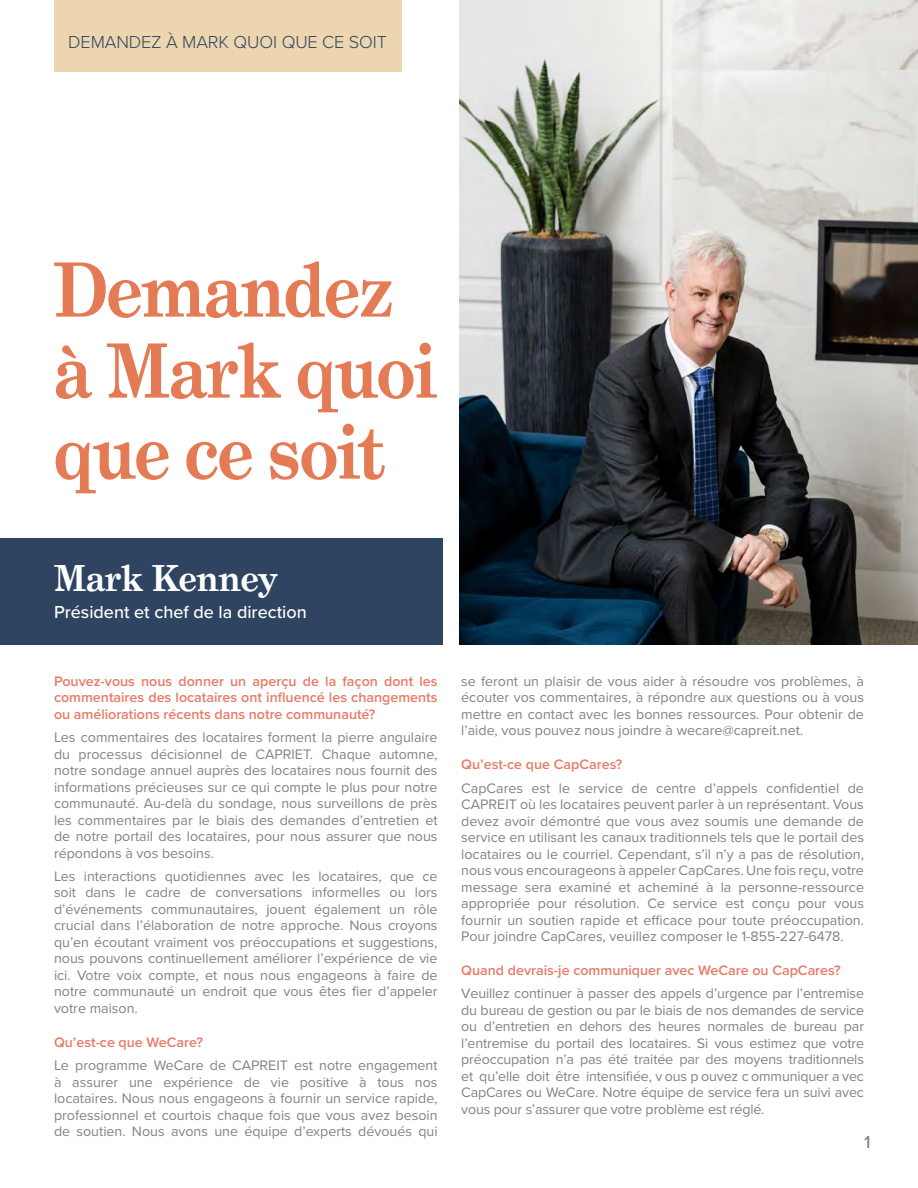
<style>
.page{position:relative;width:918px;height:1188px;background:#fff}
.page>*{position:absolute;margin:0;border:0;box-sizing:border-box;transform-origin:0 0}
.t1{font:700 75px/81px "Grad";letter-spacing:-.01em;color:#e57b54;scale:.95 1}
.t2{font:700 36px "Grad";color:#fff}
.t3{font:500 18px "Proxima Nova";color:#fff}
.t4{font:300 18px "Proxima Nova";letter-spacing:-.005em;color:#2e4461}
.t5{font:500 18px "Proxima Nova";color:#818285}
.t6{font:14.25px/16.5px "Proxima Nova";color:#818285;text-align:justify}
.t7{font:600 14.25px/16.5px "Proxima Nova";color:#e77b66;text-align:justify}
.s1{font-weight:600;color:#e77b66}
</style>
<div class="page">
<img style="left:459px;top:0;width:459px;height:645px">
<div style="left:0;top:538px;width:443px;height:107px;background:#2e4461"></div>
<div style="left:54px;top:0;width:347px;height:71px;background:#ecd5af"></div>
<p class="t4" style="left:68px;top:28px;width:320px">DEMANDEZ À MARK QUOI QUE CE SOIT</p>
<p class="t1" style="left:54px;top:250px;width:404px">Demandez à Mark quoi que ce soit</p>
<p class="t2" style="left:54px;top:556px;width:224px">Mark Kenney</p>
<p class="t3" style="left:54px;top:599px;width:254px">Président et chef de la direction</p>
<p class="t7" style="left:54px;top:672px;width:385px">Pouvez-vous nous donner un aperçu de la façon dont les commentaires des locataires ont influencé les changements ou améliorations récents dans notre communauté?</p>
<p class="t6" style="left:54px;top:729px;width:385px">Les commentaires des locataires forment la pierre angulaire du processus décisionnel de CAPRIET. Chaque automne, notre sondage annuel auprès des locataires nous fournit des informations précieuses sur ce qui compte le plus pour notre communauté. Au-delà du sondage, nous surveillons de près les commentaires par le biais des demandes d’entretien et de notre portail des locataires, pour nous assurer que nous répondons à vos besoins.</p>
<p class="t6" style="left:54px;top:867px;width:385px">Les interactions quotidiennes avec les locataires, que ce soit dans le cadre de conversations informelles ou lors d’événements communautaires, jouent également un rôle crucial dans l’élaboration de notre approche. Nous croyons qu’en écoutant vraiment vos préoccupations et suggestions, nous pouvons continuellement améliorer l’expérience de vie ici. Votre voix compte, et nous nous engageons à faire de notre communauté un endroit que vous êtes fier d’appeler votre maison.</p>
<p class="t7" style="left:54px;top:1034px;width:150px">Qu’est-ce que WeCare?</p>
<p class="t6" style="left:54px;top:1057px;width:385px">Le programme WeCare de CAPREIT est notre engagement à assurer une expérience de vie positive à tous nos locataires. Nous nous engageons à fournir un service rapide, professionnel et courtois chaque fois que vous avez besoin de soutien. Nous avons une équipe d’experts dévoués qui</p>
<p class="t6" style="left:461px;top:672px;width:404px">se feront un plaisir de vous aider à résoudre vos problèmes, à écouter vos commentaires, à répondre aux questions ou à vous mettre en contact avec les bonnes ressources. Pour obtenir de l’aide, vous pouvez nous joindre à wecare@capreit.net.</p>
<p class="t6" style="left:461px;top:752px;width:404px;line-height:23.2px"><span class="s1">Qu’est-ce que CapCares?<br></span>CapCares est le service de centre d’appels confidentiel de</p>
<p class="t6" style="left:461px;top:796px;width:404px">CAPREIT où les locataires peuvent parler à un représentant. Vous devez avoir démontré que vous avez soumis une demande de service en utilisant les canaux traditionnels tels que le portail des locataires ou le courriel. Cependant, s’il n’y a pas de résolution, nous vous encourageons à appeler CapCares. Une fois reçu, votre message sera examiné et acheminé à la personne-ressource appropriée pour résolution. Ce service est conçu pour vous fournir un soutien rapide et efficace pour toute préoccupation.<br>Pour joindre CapCares, veuillez composer le 1-855-227-6478.</p>
<p class="t6" style="left:461px;top:958px;width:404px;line-height:23.2px"><span class="s1">Quand devrais-je communiquer avec WeCare ou CapCares?<br></span>Veuillez continuer à passer des appels d’urgence par l’entremise</p>
<p class="t6" style="left:461px;top:1001px;width:404px">du bureau de gestion ou par le biais de nos demandes de service ou d’entretien en dehors des heures normales de bureau par l’entremise du portail des locataires. Si vous estimez que votre préoccupation n’a pas été traitée par des moyens traditionnels et qu’elle doit être intensifiée, v ous p ouvez c ommuniquer a vec CapCares ou WeCare. Notre équipe de service fera un suivi avec vous pour s’assurer que votre problème est réglé.</p>
<p class="t5" style="left:864px;top:1129px;width:8px">1</p>
</div>
